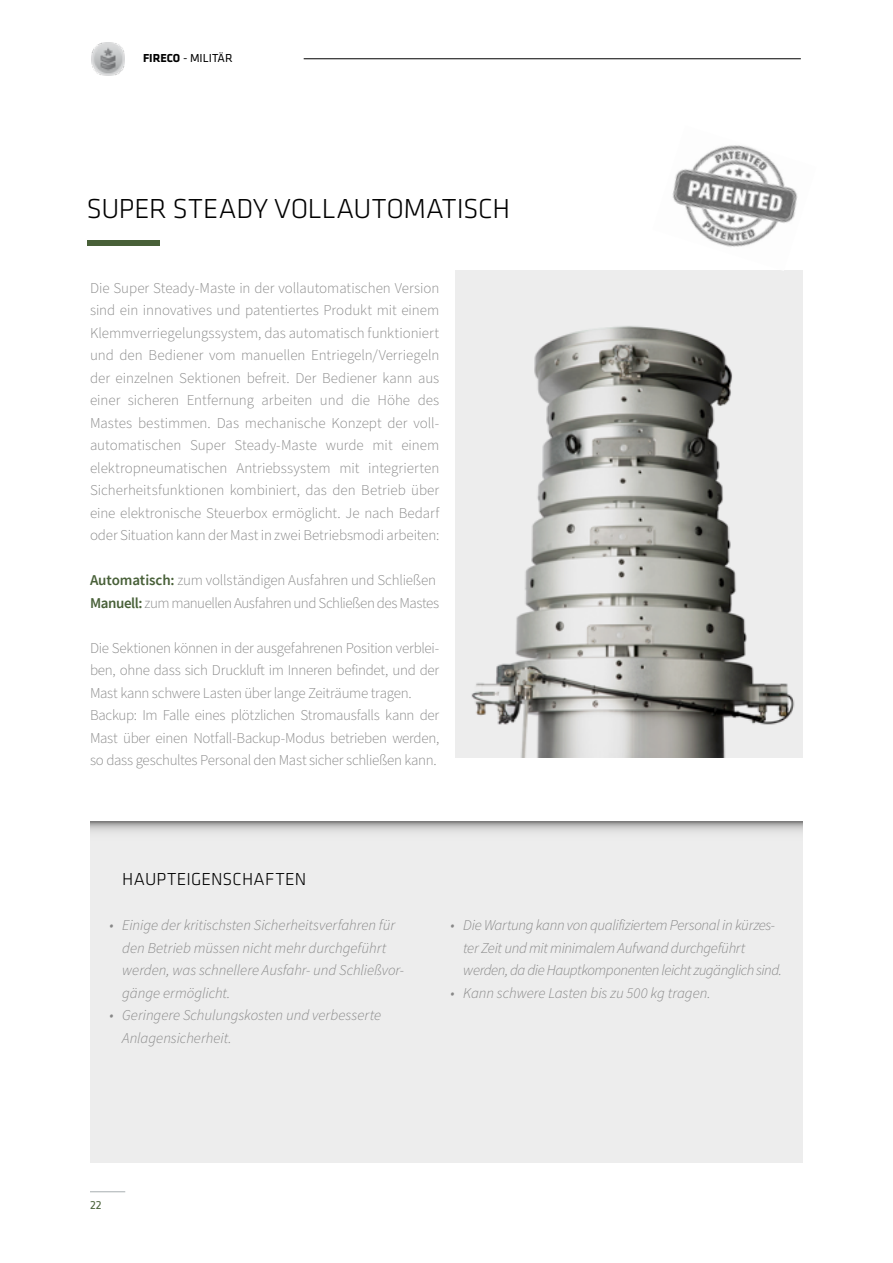
<style>
.page{position:relative;width:893px;height:1263px;background:#fff}
.page>*{position:absolute;margin:0;border:0;box-sizing:border-box;transform-origin:0 0}
.t1{font:300 28.5px "Klavika";letter-spacing:-.005em;color:#000}
.t2{font:300 18px "Klavika";letter-spacing:.01em;color:#000}
.t3{font:300 15px/22.5px "Source Sans Pro";letter-spacing:-.02em;color:#878787}
.t4{font:italic 300 15px/22.5px "Source Sans Pro";letter-spacing:-.005em;color:#878787}
.t5{font:italic 300 15px/22.5px "Source Sans Pro";letter-spacing:-.025em;color:#878787}
.t6{font:12px "Klavika Basic";color:#000}
.t7{font:12px "Klavika";color:#486038}
.s1{font-weight:700}
.s2{font-weight:600;color:#486038}
</style>
<div class="page">
<hr style="left:304px;top:58px;width:497px;height:1px;background:#000">
<img style="left:92px;top:43px;width:33px;height:32px">
<img style="left:455px;top:276px;width:348px;height:482px">
<div style="left:90px;top:821px;width:713px;height:342px;background:#ededed"></div>
<svg style="left:90px;top:822px;width:713px;height:10px"></svg>
<div style="left:87px;top:240px;width:73px;height:6px;background:#486038"></div>
<hr style="left:90px;top:1191px;width:35px;height:1px;background:#a7aeb1">
<img style="left:652px;top:145px;width:151px;height:126px">
<p class="t6" style="left:143px;top:50px;width:91px"><span class="s1">FIRECO</span> - MILITÄR</p>
<h1 class="t1" style="left:87px;top:193px;width:425px">SUPER STEADY VOLLAUTOMATISCH</h1>
<p class="t3" style="left:90px;top:277px;width:351px;text-align:justify">Die Super Steady-Maste in der vollautomatischen Version sind ein innovatives und patentiertes Produkt mit einem Klemmverriegelungssystem, das automatisch funktioniert und den Bediener vom manuellen Entriegeln/Verriegeln der einzelnen Sektionen befreit. Der Bediener kann aus einer sicheren Entfernung arbeiten und die Höhe des Mastes bestimmen. Das mechanische Konzept der voll&shy;automatischen Super Steady-Maste wurde mit einem elektropneumatischen Antriebssystem mit integrierten Sicherheitsfunktionen kombiniert, das den Betrieb über eine elektronische Steuerbox ermöglicht. Je nach Bedarf oder Situation kann der Mast in zwei Betriebsmodi arbeiten:</p>
<p class="t3" style="left:90px;top:569px;width:351px"><span class="s2">Automatisch:</span> zum vollständigen Ausfahren und Schließen<br><span class="s2">Manuell:</span> zum manuellen Ausfahren und Schließen des Mastes</p>
<p class="t3" style="left:90px;top:637px;width:351px">Die Sektionen können in der ausgefahrenen Position verblei&shy;ben, ohne dass sich Druckluft im Inneren befindet, und der Mast kann schwere Lasten über lange Zeiträume tragen.<br>Backup: Im Falle eines plötzlichen Stromausfalls kann der Mast über einen Notfall-Backup-Modus betrieben werden, so dass geschultes Personal den Mast sicher schließen kann.</p>
<p class="t2" style="left:122px;top:869px;width:186px">HAUPTEIGENSCHAFTEN</p>
<p class="t4" style="left:122px;top:914px;width:283px;text-indent:-13px">• Einige der kritischsten Sicherheitsverfahren für den Betrieb müssen nicht mehr durchgeführt werden, was schnellere Ausfahr- und Schließvor&shy;gänge ermöglicht.</p>
<p class="t4" style="left:122px;top:1004px;width:260px;text-indent:-13px">• Geringere Schulungskosten und verbesserte<br>Anlagensicherheit.</p>
<p class="t5" style="left:463px;top:914px;width:320px;text-indent:-13px">• Die Wartung kann von qualifiziertem Personal in kürzes&shy;ter Zeit und mit minimalem Aufwand durchgeführt werden, da die Hauptkomponenten leicht zugänglich sind.</p>
<p class="t4" style="left:450px;top:981px;width:262px">• Kann schwere Lasten bis zu 500 kg tragen.</p>
<p class="t7" style="left:90px;top:1198px;width:13px">22</p>
</div>
